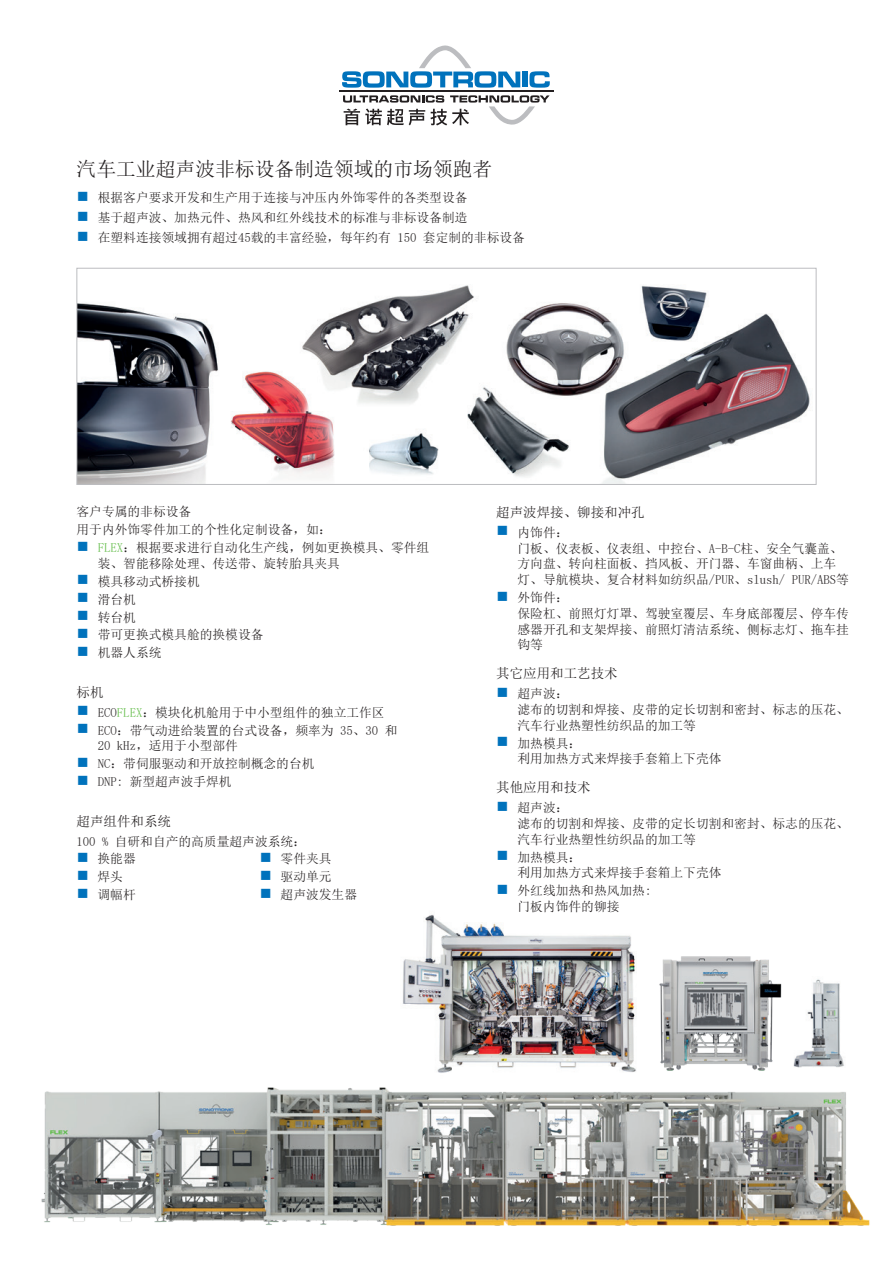
<style>
.page{position:relative;width:893px;height:1263px;background:#fff}
.page>*{position:absolute;margin:0;border:0;box-sizing:border-box;transform-origin:0 0}
.t1{font:19.8px "Sim Sun";color:#231f20}
.t2{font:13.5px "Sim Sun";color:#231f20}
.t3{font:12.75px/15.8px "Sim Sun";color:#231f20}
.s1{color:#0072bc}
.s2{color:#60bb46}
</style>
<div class="page">
<img style="left:402px;top:914px;width:230px;height:157px">
<svg style="left:76px;top:268px;width:741px;height:217px"></svg>
<hr style="left:339px;top:90px;width:215px;height:2px;background:#231f20">
<svg style="left:342px;top:46px;width:208px;height:79px"></svg>
<img style="left:632px;top:952px;width:150px;height:119px">
<img style="left:793px;top:979px;width:51px;height:89px">
<img style="left:41px;top:1071px;width:829px;height:155px">
<h1 class="t1" style="left:77px;top:159px;width:417px">汽车工业超声波非标设备制造领域的市场领跑者</h1>
<p class="t3" style="left:77px;top:190px;width:393px"><span class="s1">■</span> 根据客户要求开发和生产用于连接与冲压内外饰零件的各类型设备</p>
<p class="t3" style="left:77px;top:210px;width:393px"><span class="s1">■</span> 基于超声波、加热元件、热风和红外线技术的标准与非标设备制造</p>
<p class="t3" style="left:77px;top:230px;width:450px"><span class="s1">■</span> 在塑料连接领域拥有超过45载的丰富经验，每年约有 150 套定制的非标设备</p>
<p class="t3" style="left:77px;top:503px;width:256px;line-height:17.9px">客户专属的非标设备<br>用于内外饰零件加工的个性化定制设备，如：</p>
<p class="t3" style="left:98px;top:540px;width:333px;text-indent:-21px"><span class="s1">■</span> <span class="s2">FLEX</span>：根据要求进行自动化生产线，例如更换模具、零件组装、智能移除处理、传送带、旋转胎具夹具</p>
<p class="t3" style="left:77px;top:573px;width:125px"><span class="s1">■</span> 模具移动式桥接机</p>
<p class="t3" style="left:77px;top:591px;width:61px"><span class="s1">■</span> 滑台机</p>
<p class="t3" style="left:77px;top:609px;width:61px"><span class="s1">■</span> 转台机</p>
<p class="t3" style="left:77px;top:627px;width:189px"><span class="s1">■</span> 带可更换式模具舱的换模设备</p>
<p class="t3" style="left:77px;top:645px;width:87px"><span class="s1">■</span> 机器人系统</p>
<p class="t2" style="left:77px;top:685px;width:29px">标机</p>
<p class="t3" style="left:77px;top:704px;width:310px"><span class="s1">■</span> ECO<span class="s2">FLEX</span>：模块化机舱用于中小型组件的独立工作区</p>
<p class="t3" style="left:98px;top:722px;width:301px;text-indent:-21px"><span class="s1">■</span> ECO：带气动进给装置的台式设备，频率为 35、30 和<br>20 kHz，适用于小型部件</p>
<p class="t3" style="left:77px;top:756px;width:240px"><span class="s1">■</span> NC：带伺服驱动和开放控制概念的台机</p>
<p class="t3" style="left:77px;top:774px;width:157px"><span class="s1">■</span> DNP: 新型超声波手焊机</p>
<p class="t2" style="left:77px;top:814px;width:96px">超声组件和系统</p>
<p class="t3" style="left:77px;top:833px;width:231px">100 % 自研和自产的高质量超声波系统：</p>
<p class="t3" style="left:77px;top:851px;width:61px"><span class="s1">■</span> 换能器</p>
<p class="t3" style="left:77px;top:869px;width:48px"><span class="s1">■</span> 焊头</p>
<p class="t3" style="left:77px;top:887px;width:61px"><span class="s1">■</span> 调幅杆</p>
<p class="t3" style="left:260px;top:851px;width:73px"><span class="s1">■</span> 零件夹具</p>
<p class="t3" style="left:260px;top:869px;width:73px"><span class="s1">■</span> 驱动单元</p>
<p class="t3" style="left:260px;top:887px;width:99px"><span class="s1">■</span> 超声波发生器</p>
<p class="t2" style="left:496px;top:505px;width:150px">超声波焊接、铆接和冲孔</p>
<p class="t3" style="left:517px;top:524px;width:333px;text-indent:-21px"><span class="s1">■</span> 内饰件：<br>门板、仪表板、仪表组、中控台、A-B-C柱、安全气囊盖、方向盘、转向柱面板、挡风板、开门器、车窗曲柄、上车灯、导航模块、复合材料如纺织品/PUR、slush/ PUR/ABS等</p>
<p class="t3" style="left:517px;top:590px;width:333px;text-indent:-21px"><span class="s1">■</span> 外饰件：<br>保险杠、前照灯灯罩、驾驶室覆层、车身底部覆层、停车传感器开孔和支架焊接、前照灯清洁系统、侧标志灯、拖车挂钩等</p>
<p class="t2" style="left:496px;top:667px;width:123px">其它应用和工艺技术</p>
<p class="t3" style="left:517px;top:686px;width:333px;text-indent:-21px"><span class="s1">■</span> 超声波：<br>滤布的切割和焊接、皮带的定长切割和密封、标志的压花、汽车行业热塑性纺织品的加工等</p>
<p class="t3" style="left:517px;top:735px;width:205px;text-indent:-21px"><span class="s1">■</span> 加热模具：<br>利用加热方式来焊接手套箱上下壳体</p>
<p class="t2" style="left:496px;top:781px;width:96px">其他应用和技术</p>
<p class="t3" style="left:517px;top:800px;width:333px;text-indent:-21px"><span class="s1">■</span> 超声波：<br>滤布的切割和焊接、皮带的定长切割和密封、标志的压花、汽车行业热塑性纺织品的加工等</p>
<p class="t3" style="left:517px;top:849px;width:205px;text-indent:-21px"><span class="s1">■</span> 加热模具：<br>利用加热方式来焊接手套箱上下壳体</p>
<p class="t3" style="left:517px;top:883px;width:135px;text-indent:-21px"><span class="s1">■</span> 外红线加热和热风加热:门板内饰件的铆接</p>
</div>
